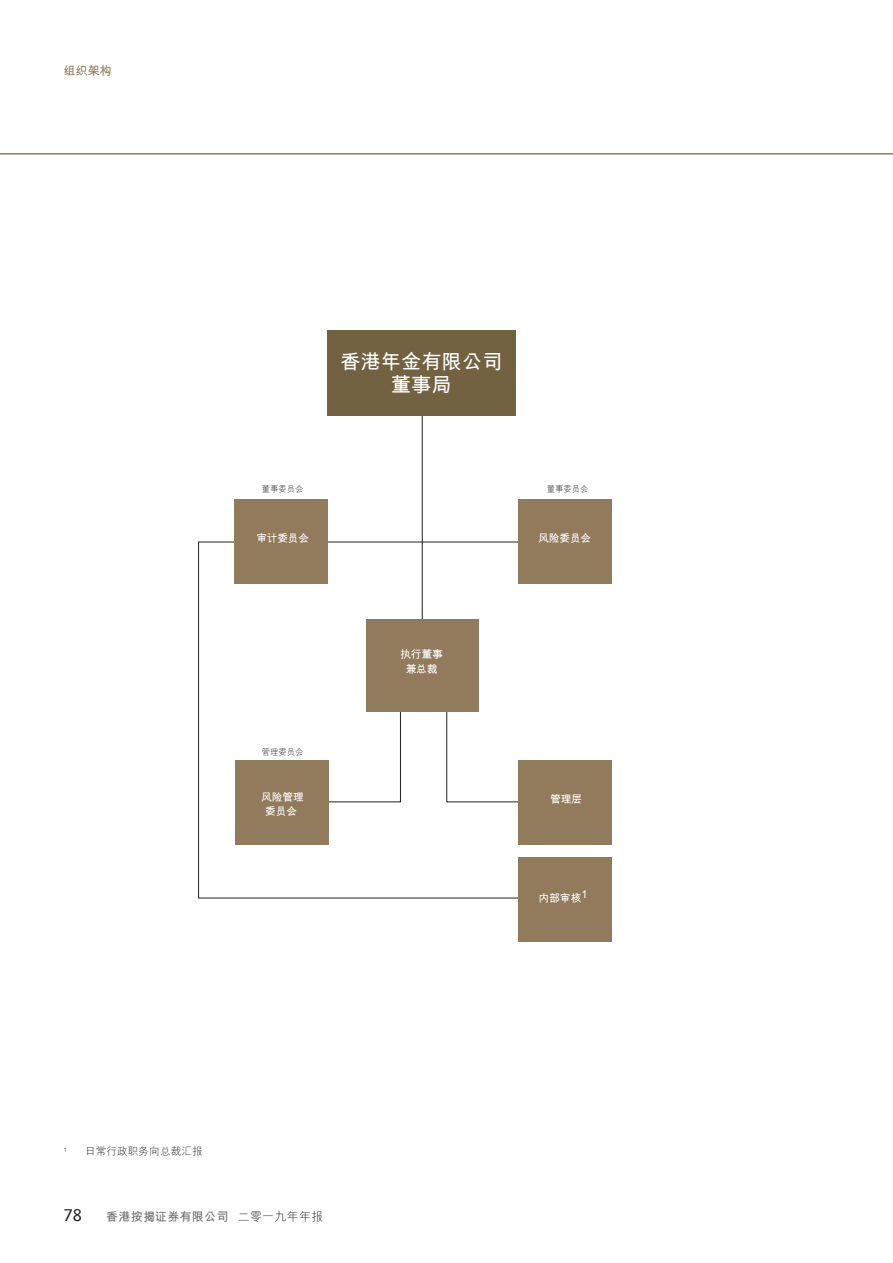
<style>
.page{position:relative;width:893px;height:1263px;background:#fff}
.page>*{position:absolute;margin:0;border:0;box-sizing:border-box;transform-origin:0 0}
.t1{font:700 20.25px/23.9px "M Hei HKS";color:#fff;text-align:center}
.t2{font:16.5px "Vectora LT Std";color:#231f20}
.t3{font:700 12px "M Hei HKS";letter-spacing:.02em;color:#6c6d70}
.t4{font:700 12px "M Hei HKS";color:#917b5c}
.t5{font:700 10.8px/14.7px "M Hei HKS";letter-spacing:-.025em;color:#fff;text-align:center}
.t6{font:300 10.5px "M Hei HKS";letter-spacing:.02em;color:#231f20}
.t7{font:300 8.4px "M Hei HKS";color:#231f20}
.t8{font:300 6.15px "Vectora LT Std";color:#231f20}
.s1{font-weight:300;color:#231f20}
</style>
<div class="page">
<hr style="left:0;top:153px;width:893px;height:2px;background:#917b5c">
<svg style="left:198px;top:541px;width:353px;height:358px"></svg>
<svg style="left:446px;top:692px;width:130px;height:111px"></svg>
<hr style="left:422px;top:542px;width:107px;height:1px;background:#231f20">
<hr style="left:319px;top:542px;width:103px;height:1px;background:#231f20">
<hr style="left:422px;top:403px;width:1px;height:274px;background:#231f20">
<svg style="left:271px;top:692px;width:130px;height:111px"></svg>
<div style="left:327px;top:330px;width:189px;height:85px;background:#726242"></div>
<div style="left:234px;top:499px;width:94px;height:84px;background:#917b5c"></div>
<div style="left:518px;top:499px;width:94px;height:84px;background:#917b5c"></div>
<div style="left:235px;top:761px;width:94px;height:84px;background:#917b5c"></div>
<div style="left:518px;top:761px;width:94px;height:84px;background:#917b5c"></div>
<div style="left:518px;top:857px;width:94px;height:85px;background:#917b5c"></div>
<div style="left:366px;top:619px;width:112px;height:93px;background:#917b5c"></div>
<p class="t4" style="left:64px;top:61px;width:49px">組織架構</p>
<p class="t1" style="left:340px;top:347px;width:163px">香港年金有限公司董事局</p>
<p class="t7" style="left:262px;top:483px;width:43px">董事委員會</p>
<p class="t5" style="left:256px;top:530px;width:54px">審計委員會</p>
<p class="t7" style="left:547px;top:483px;width:43px">董事委員會</p>
<p class="t5" style="left:538px;top:530px;width:54px">風險委員會</p>
<p class="t5" style="left:400px;top:646px;width:44px">執行董事兼總裁</p>
<p class="t7" style="left:262px;top:746px;width:43px">管理委員會</p>
<p class="t5" style="left:261px;top:790px;width:44px;line-height:13.8px">風險管理委員會</p>
<p class="t5" style="left:550px;top:791px;width:33px">管理層</p>
<p class="t5" style="left:538px;top:889px;width:51px">內部審核1</p>
<p class="t8" style="left:64px;top:1146px;width:5px">1</p>
<p class="t6" style="left:85px;top:1144px;width:119px">日常行政職務向總裁匯報</p>
<h2 class="t2" style="left:64px;top:1205px;width:20px">78</h2>
<p class="t3" style="left:106px;top:1208px;width:218px">香港按揭證券有限公司 <span class="s1">二零一九年年報</span></p>
</div>
